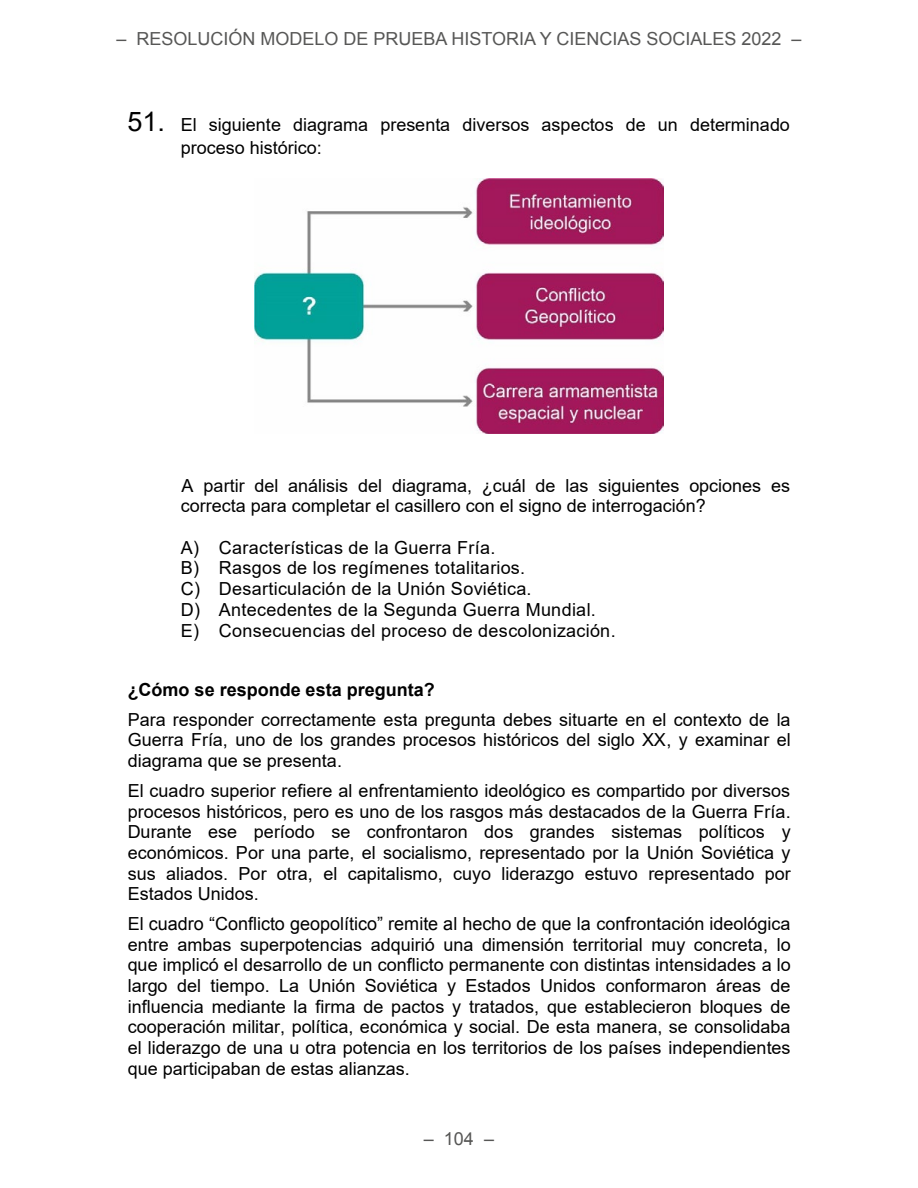
<style>
.page{position:relative;width:918px;height:1188px;background:#fff}
.page>*{position:absolute;margin:0;border:0;box-sizing:border-box;transform-origin:0 0}
.t1{font:18px/20.7px "Arial";letter-spacing:.005em;color:#000}
.t2{font:18px "Arial";color:#575756}
.t3{font:700 18px "Arial";color:#000}
.s1{font-size:27px}
.s2{font-style:inherit}
</style>
<div class="page">
<img style="left:255px;top:179px;width:408px;height:255px">
<p class="t2" style="left:116px;top:27px;width:687px">– RESOLUCIÓN MODELO DE PRUEBA HISTORIA Y CIENCIAS SOCIALES 2022 –</p>
<p class="t1" style="left:181px;top:113px;width:611px;line-height:22.6px;text-indent:-53px"><span class="s1">51.</span> El siguiente diagrama presenta diversos aspectos de un determinado proceso histórico:</p>
<p class="t1" style="left:181px;top:475px;width:611px">A partir del análisis del diagrama, ¿cuál de las siguientes opciones es correcta para completar el casillero con el signo de interrogación?</p>
<p class="t1" style="left:181px;top:537px;width:436px">A) Características de la Guerra Fría.<br>B) Rasgos de los regímenes totalitarios.<br>C) Desarticulación de la Unión Soviética.<br>D) Antecedentes de la Segunda Guerra Mundial.<br>E) Consecuencias del proceso de descolonización.</p>
<p class="t3" style="left:128px;top:677px;width:309px">¿Cómo se responde esta pregunta?</p>
<p class="t1" style="left:128px;top:709px;width:665px;text-align:justify">Para responder correctamente esta pregunta debes situarte en el contexto de la Guerra Fría, uno de los grandes procesos históricos del siglo XX, y examinar el diagrama que se presenta.</p>
<p class="t1" style="left:128px;top:780px;width:665px;text-align:justify">El cuadro superior refiere al enfrentamiento ideológico es compartido por diversos procesos históricos, pero es uno de los rasgos más destacados de la Guerra Fría.<br>Durante ese período se confrontaron dos grandes sistemas políticos y económicos. Por una parte, el socialismo, representado por la Unión Soviética y sus aliados. Por otra, el capitalismo, cuyo liderazgo estuvo representado por Estados Unidos.</p>
<p class="t1" style="left:128px;top:913px;width:665px;text-align:justify"><span class="s2">El cuadro “Conflicto geopolítico” remite al hecho de que la</span> confrontación ideológica entre ambas superpotencias adquirió una dimensión territorial muy concreta, lo que implicó el desarrollo de un conflicto permanente con distintas intensidades a lo largo del tiempo. La Unión Soviética y Estados Unidos conformaron áreas de influencia mediante la firma de pactos y tratados, que establecieron bloques de cooperación militar, política, económica y social. De esta manera, se consolidaba el liderazgo de una u otra potencia en los territorios de los países independientes que participaban de estas alianzas.</p>
<p class="t2" style="left:424px;top:1127px;width:72px">– 104 –</p>
</div>
